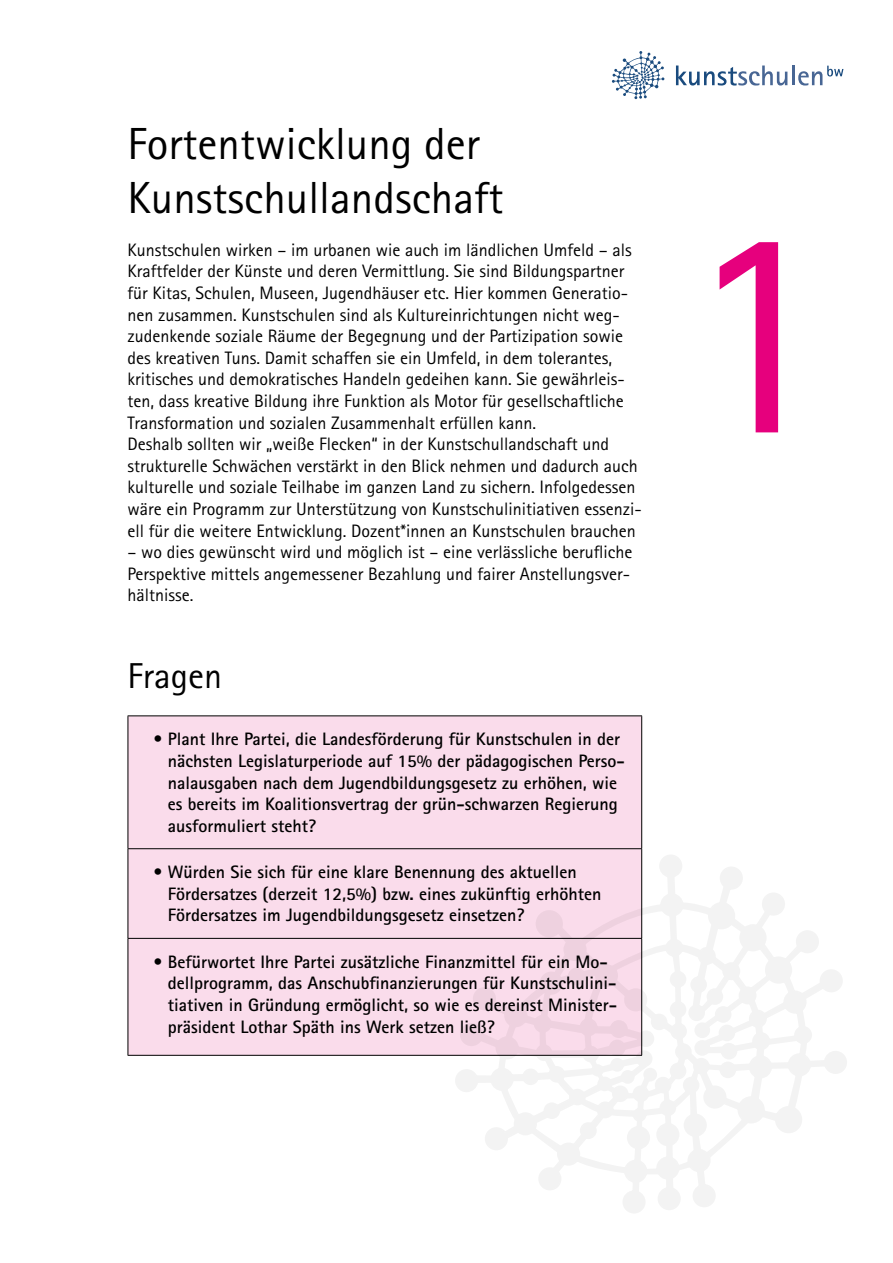
<style>
.page{position:relative;width:893px;height:1263px;background:#fff}
.page>*{position:absolute;margin:0;border:0;box-sizing:border-box;transform-origin:0 0}
.t1{font:300px "Rotis Sans Serif Std";color:#e6007d}
.t2{font:45px/54px "Rotis Sans Serif Std";color:#000}
.t3{font:36px "Rotis Sans Serif Std";color:#000}
.t4{font:18px/21.6px "Rotis Sans Serif Std";color:#000}
.t5{font:700 18px/21.6px "Rotis Sans Serif Std";color:#000}
.s1{font-weight:400}
</style>
<div class="page">
<div style="left:129px;top:716px;width:512px;height:339px;background:#fadceb"></div>
<hr style="left:128px;top:715px;width:514px;height:1px;background:#000">
<hr style="left:128px;top:716px;width:1px;height:132px;background:#000">
<hr style="left:641px;top:716px;width:1px;height:132px;background:#000">
<hr style="left:128px;top:848px;width:514px;height:1px;background:#000">
<hr style="left:128px;top:849px;width:1px;height:89px;background:#000">
<hr style="left:641px;top:849px;width:1px;height:89px;background:#000">
<hr style="left:128px;top:938px;width:514px;height:1px;background:#000">
<hr style="left:128px;top:939px;width:1px;height:116px;background:#000">
<hr style="left:128px;top:1055px;width:514px;height:1px;background:#000">
<svg style="left:612px;top:51px;width:52px;height:48px"></svg>
<svg style="left:676px;top:66px;width:111px;height:20px"></svg>
<hr style="left:792px;top:66px;width:3px;height:19px;background:#486694">
<svg style="left:798px;top:66px;width:45px;height:20px"></svg>
<svg style="left:455px;top:854px;width:392px;height:359px"></svg>
<h2 class="t2" style="left:128px;top:116px;width:377px">Fortentwicklung der<br>Kunstschullandschaft</h2>
<p class="t4" style="left:128px;top:239px;width:516px">Kunstschulen wirken – im urbanen wie auch im ländlichen Umfeld – als Kraftfelder der Künste und deren Vermittlung. Sie sind Bildungspartner für Kitas, Schulen, Museen, Jugendhäuser etc. Hier kommen Generatio&shy;nen zusammen. Kunstschulen sind als Kultureinrichtungen nicht weg&shy;zudenkende soziale Räume der Begegnung und der Partizipation sowie des kreativen Tuns. Damit schaffen sie ein Umfeld, in dem tolerantes, kritisches und demokratisches Handeln gedeihen kann. Sie gewährleis&shy;ten, dass kreative Bildung ihre Funktion als Motor für gesellschaftliche Transformation und sozialen Zusammenhalt erfüllen kann.<br>Deshalb sollten wir „weiße Flecken“ in der Kunstschullandschaft und strukturelle Schwächen verstärkt in den Blick nehmen und dadurch auch kulturelle und soziale Teilhabe im ganzen Land zu sichern. Infolgedessen wäre ein Programm zur Unterstützung von Kunstschulinitiativen essenzi&shy;ell für die weitere Entwicklung. Dozent*innen an Kunstschulen brauchen</p>
<p class="t4" style="left:128px;top:541px;width:506px">– wo dies gewünscht wird und möglich ist – eine verlässliche berufliche<br>Perspektive mittels angemessener Bezahlung und fairer Anstellungsver&shy;hältnisse.</p>
<h3 class="t3" style="left:128px;top:654px;width:96px">Fragen</h3>
<p class="t5" style="left:168px;top:728px;width:458px;text-indent:-14px"><span class="s1">•</span> Plant Ihre Partei, die Landesförderung für Kunstschulen in der nächsten Legislaturperiode auf 15% der pädagogischen Perso&shy;nalausgaben nach dem Jugendbildungsgesetz zu erhöhen, wie es bereits im Koalitionsvertrag der grün-schwarzen Regierung ausformuliert steht?</p>
<p class="t5" style="left:168px;top:861px;width:435px;text-indent:-14px"><span class="s1">•</span> Würden Sie sich für eine klare Benennung des aktuellen<br>Fördersatzes (derzeit 12,5%) bzw. eines zukünftig erhöhten<br>Fördersatzes im Jugendbildungsgesetz einsetzen?</p>
<p class="t5" style="left:168px;top:950px;width:451px;text-indent:-14px"><span class="s1">•</span> Befürwortet Ihre Partei zusätzliche Finanzmittel für ein Mo&shy;dellprogramm, das Anschubfinanzierungen für Kunstschulini&shy;tiativen in Gründung ermöglicht, so wie es dereinst Minister&shy;präsident Lothar Späth ins Werk setzen ließ?</p>
<h1 class="t1" style="left:682px;top:154px;width:151px">1</h1>
</div>
